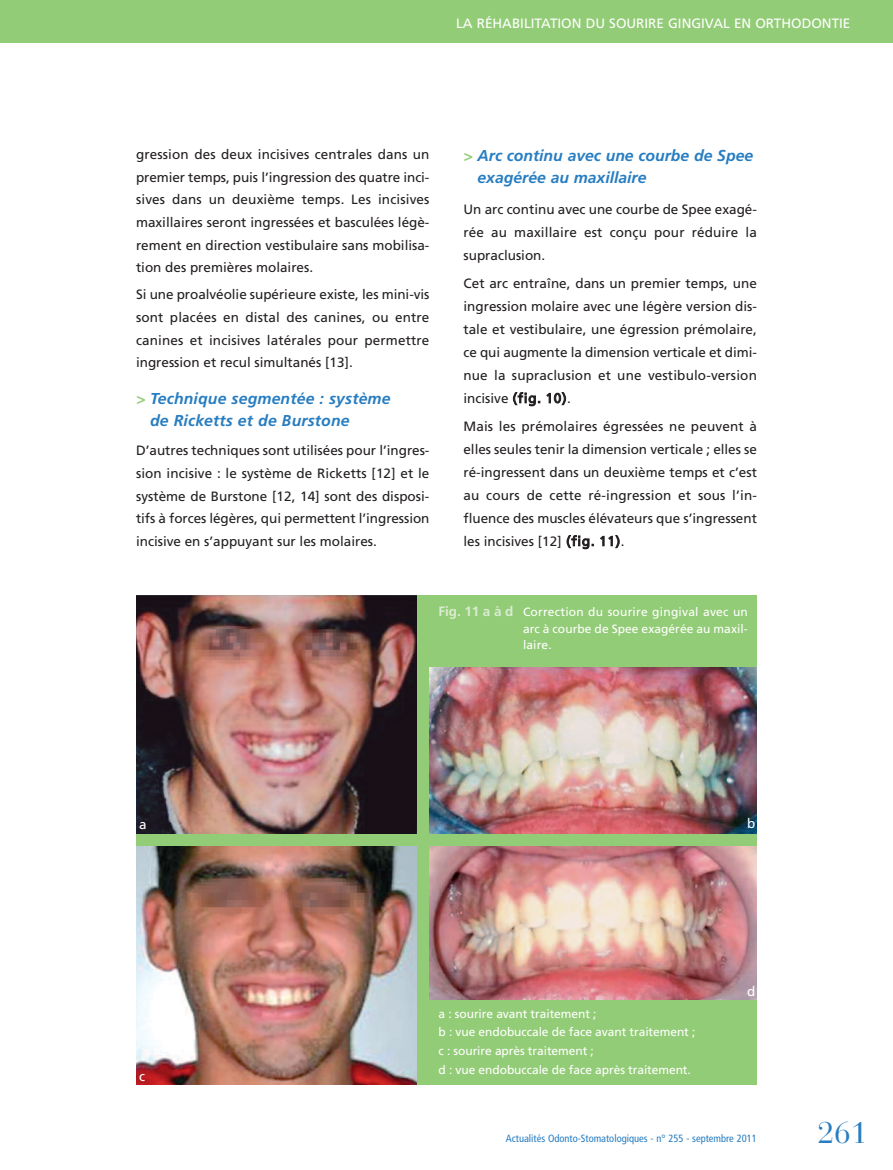
<style>
.page{position:relative;width:893px;height:1170px;background:#fff}
.page>*{position:absolute;margin:0;border:0;box-sizing:border-box;transform-origin:0 0}
.t1{font:30px "Bauer Bodoni";color:#277dc1}
.t2{font:italic 700 15.75px/22.6px "Frutiger";color:#277dc1}
.t3{font:13.5px/22.6px "Frutiger";color:#231f20;text-align:justify}
.t4{font:13.5px "Frutiger";color:#fff}
.t5{font:12px/18.6px "Frutiger";letter-spacing:-.005em;color:#fff;text-align:justify}
.t6{font:condensed 10.5px "Frutiger";color:#277dc1}
.s1{color:#93cc77}
.s2{font-weight:700;font-size:13.5px;color:#daecd2}
</style>
<div class="page">
<div style="left:136px;top:595px;width:621px;height:489px;background:#93cc77"></div>
<div style="left:0;top:0;width:893px;height:43px;background:#93cc77"></div>
<img style="left:136px;top:595px;width:281px;height:238px">
<img style="left:136px;top:846px;width:281px;height:238px">
<img style="left:429px;top:668px;width:328px;height:165px">
<img style="left:429px;top:846px;width:328px;height:153px">
<p class="t4" style="left:456px;top:18px;width:396px">LA RÉHABILITATION DU SOURIRE GINGIVAL EN ORTHODONTIE</p>
<p class="t3" style="left:136px;top:144px;width:295px">gression des deux incisives centrales dans un premier temps, puis l’ingression des quatre inci&shy;sives dans un deuxième temps. Les incisives maxillaires seront ingressées et basculées légè&shy;rement en direction vestibulaire sans mobilisa&shy;tion des premières molaires.</p>
<p class="t3" style="left:136px;top:284px;width:295px">Si une proalvéolie supérieure existe, les mini-vis sont placées en distal des canines, ou entre canines et incisives latérales pour permettre ingression et recul simultanés [13].</p>
<p class="t2" style="left:150px;top:388px;width:242px;text-indent:-14px"><span class="s1">&gt;</span> Technique segmentée : système de Ricketts et de Burstone</p>
<p class="t3" style="left:136px;top:440px;width:295px">D’autres techniques sont utilisées pour l’ingres&shy;sion incisive : le système de Ricketts [12] et le système de Burstone [12, 14] sont des disposi&shy;tifs à forces légères, qui permettent l’ingression incisive en s’appuyant sur les molaires.</p>
<p class="t2" style="left:478px;top:145px;width:277px;text-indent:-14px"><span class="s1">&gt;</span> Arc continu avec une courbe de Spee exagérée au maxillaire</p>
<p class="t3" style="left:463px;top:199px;width:295px;line-height:23.1px">Un arc continu avec une courbe de Spee exagé&shy;rée au maxillaire est conçu pour réduire la supraclusion.</p>
<p class="t3" style="left:463px;top:272px;width:295px;line-height:23.1px">Cet arc entraîne, dans un premier temps, une ingression molaire avec une légère version dis&shy;tale et vestibulaire, une égression prémolaire, ce qui augmente la dimension verticale et dimi&shy;nue la supraclusion et une vestibulo-version incisive (fig. 10).</p>
<p class="t3" style="left:463px;top:415px;width:295px;line-height:23.1px">Mais les prémolaires égressées ne peuvent à elles seules tenir la dimension verticale ; elles se ré-ingressent dans un deuxième temps et c’est au cours de cette ré-ingression et sous l’in&shy;fluence des muscles élévateurs que s’ingressent les incisives [12] (fig. 11).</p>
<p class="t5" style="left:523px;top:604px;width:226px;line-height:16.5px;text-indent:-85px"><span class="s2">Fig. 11 a à d</span> Correction du sourire gingival avec un arc à courbe de Spee exagérée au maxil&shy;laire.</p>
<p class="t4" style="left:139px;top:819px;width:9px">a</p>
<p class="t4" style="left:139px;top:1070px;width:7px">c</p>
<p class="t4" style="left:747px;top:818px;width:10px">b</p>
<p class="t5" style="left:438px;top:1005px;width:259px;text-align:left">a : sourire avant traitement ;<br>b : vue endobuccale de face avant traitement ; c : sourire après traitement ;<br>d : vue endobuccale de face après traitement.</p>
<p class="t4" style="left:747px;top:985px;width:10px">d</p>
<p class="t6" style="left:506px;top:1134px;width:253px">Actualités Odonto-Stomatologiques - n° 255 - septembre 2011</p>
<h1 class="t1" style="left:817px;top:1121px;width:52px">261</h1>
</div>
